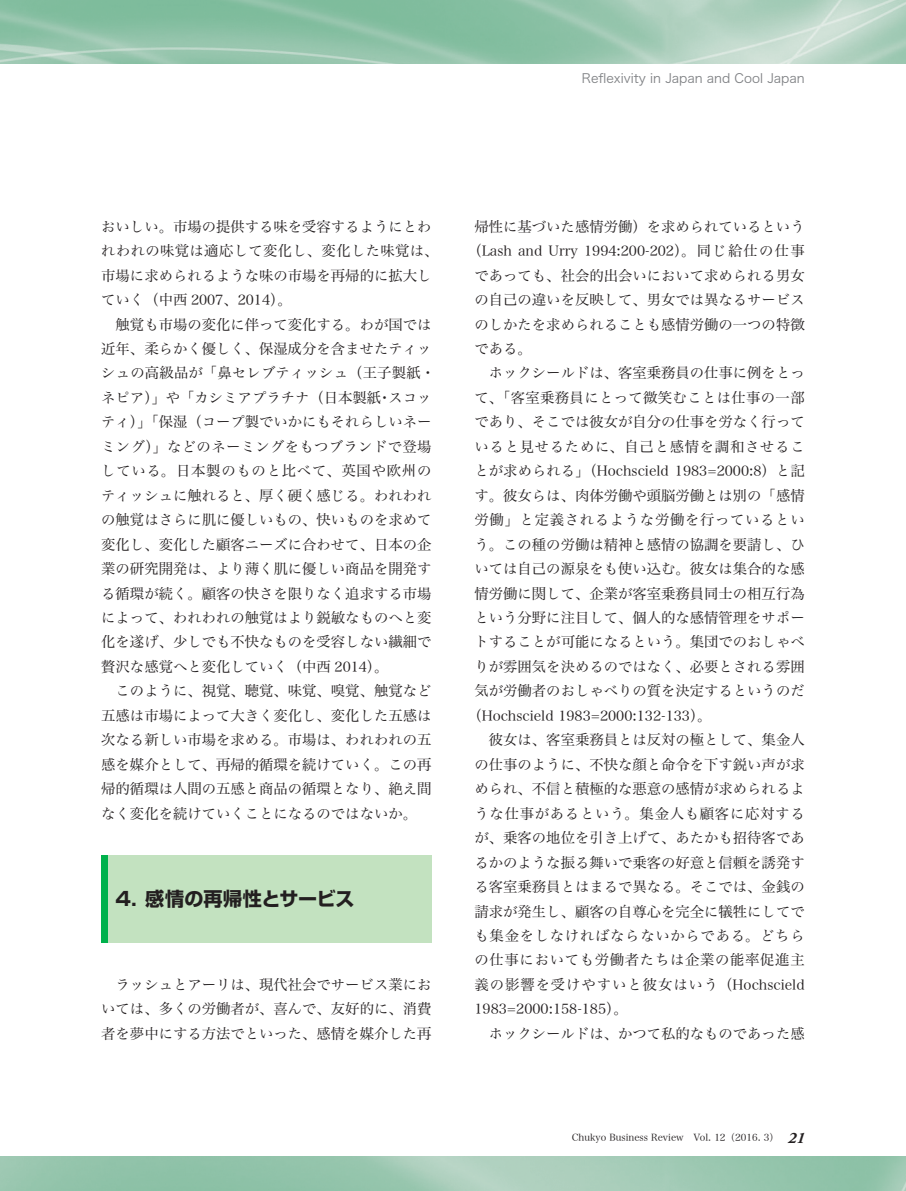
<style>
.page{position:relative;width:906px;height:1191px;background:#fff}
.page>*{position:absolute;margin:0;border:0;box-sizing:border-box;transform-origin:0 0}
.t1{font:19.2px "Shin Go Pro Bold 90 msp RKSJ H";letter-spacing:-.005em;color:#231f20}
.t2{font:14.4px/24.5px "Hira Min Pro W3 90 msp RKSJ H";color:#231f20;text-align:justify}
.t3{font:13.8px "Hira Min Pro W3 90 msp RKSJ H";color:#231f20}
.t4{font:12.75px "Hira Kaku Pro W3 90 msp RKSJ H";color:#808285}
.t5{font:9.6px "Hira Min Pro W3 90 msp RKSJ H";color:#231f20}
.s1{font-size:13.8px}
.s2{font-size:14.4px}
.s3{font-family:"Adobe Garamond Pro";font-weight:700;font-style:italic;font-size:15.9px}
</style>
<div class="page">
<div style="left:101px;top:855px;width:330px;height:87px;background:#c3e2c0"></div>
<div style="left:101px;top:855px;width:7px;height:87px;background:#00b14c"></div>
<p class="t4" style="left:582px;top:74px;width:224px">Reflexivity in Japan and Cool Japan</p>
<p class="t2" style="left:101px;top:216px;width:339px;text-align:left">おいしい。市場の提供する味を受容するようにとわれわれの味覚は適応して変化し、変化した味覚は、市場に求められるような味の市場を再帰的に拡大していく（中西 <span class="s1">2007</span>、<span class="s1">2014</span>）。<br>　触覚も市場の変化に伴って変化する。わが国では近年、柔らかく優しく、保湿成分を含ませたティッシュの高級品が「鼻セレブティッシュ（王子製紙・ネピア）」や「カシミアプラチナ（日本製紙・スコッティ）」「保湿（コープ製でいかにもそれらしいネーミング）」などのネーミングをもつブランドで登場している。日本製のものと比べて、英国や欧州のティッシュに触れると、厚く硬く感じる。われわれの触覚はさらに肌に優しいもの、快いものを求めて変化し、変化した顧客ニーズに合わせて、日本の企業の研究開発は、より薄く肌に優しい商品を開発する循環が続く。顧客の快さを限りなく追求する市場によって、われわれの触覚はより鋭敏なものへと変化を遂げ、少しでも不快なものを受容しない繊細で贅沢な感覚へと変化していく（中西 <span class="s1">2014</span>）。<br>　このように、視覚、聴覚、味覚、嗅覚、触覚など五感は市場によって大きく変化し、変化した五感は次なる新しい市場を求める。市場は、われわれの五感を媒介として、再帰的循環を続けていく。この再帰的循環は人間の五感と商品の循環となり、絶え間なく変化を続けていくことになるのではないか。</p>
<h1 class="t1" style="left:115px;top:891px;width:241px">4． 感情の再帰性とサービス</h1>
<p class="t2" style="left:101px;top:974px;width:332px">　ラッシュとアーリは、現代社会でサービス業においては、多くの労働者が、喜んで、友好的に、消費者を夢中にする方法でといった、感情を媒介した再</p>
<p class="t2" style="left:474px;top:216px;width:332px">帰性に基づいた感情労働）を求められているという</p>
<p class="t3" style="left:467px;top:246px;width:339px"><span class="s2">（</span>Lash and Urry 1994:200-202<span class="s2">）。同じ給仕の仕事</span></p>
<p class="t2" style="left:474px;top:265px;width:332px;text-align:left">であっても、社会的出会いにおいて求められる男女の自己の違いを反映して、男女では異なるサービスのしかたを求められることも感情労働の一つの特徴である。<br>　ホックシールドは、客室乗務員の仕事に例をとって、「客室乗務員にとって微笑むことは仕事の一部であり、そこでは彼女が自分の仕事を労なく行っていると見せるために、自己と感情を調和させるこ</p>
<p class="t3" style="left:474px;top:466px;width:332px"><span class="s2">とが求められる」（</span>Hochscield 1983=2000:8<span class="s2">）と記</span></p>
<p class="t2" style="left:474px;top:485px;width:332px">す。彼女らは、肉体労働や頭脳労働とは別の「感情労働」と定義されるような労働を行っているという。この種の労働は精神と感情の協調を要請し、ひいては自己の源泉をも使い込む。彼女は集合的な感情労働に関して、企業が客室乗務員同士の相互行為という分野に注目して、個人的な感情管理をサポートすることが可能になるという。集団でのおしゃべりが雰囲気を決めるのではなく、必要とされる雰囲気が労働者のおしゃべりの質を決定するというのだ</p>
<p class="t3" style="left:467px;top:710px;width:246px"><span class="s2">（</span>Hochscield 1983=2000:132-133<span class="s2">）。</span></p>
<p class="t2" style="left:474px;top:729px;width:332px">　彼女は、客室乗務員とは反対の極として、集金人の仕事のように、不快な顔と命令を下す鋭い声が求められ、不信と積極的な悪意の感情が求められるような仕事があるという。集金人も顧客に応対するが、乗客の地位を引き上げて、あたかも招待客であるかのような振る舞いで乗客の好意と信頼を誘発する客室乗務員とはまるで異なる。そこでは、金銭の請求が発生し、顧客の自尊心を完全に犠牲にしてでも集金をしなければならないからである。どちらの仕事においても労働者たちは企業の能率促進主義の影響を受けやすいと彼女はいう（<span class="s1">Hochscield</span></p>
<p class="t3" style="left:474px;top:1004px;width:155px">1983=2000:158-185<span class="s2">）。</span></p>
<p class="t2" style="left:474px;top:1023px;width:332px">　ホックシールドは、かつて私的なものであった感</p>
<p class="t5" style="left:572px;top:1134px;width:234px">Chukyo Business Review　Vol. 12（2016. 3） <span class="s3">21</span></p>
</div>
